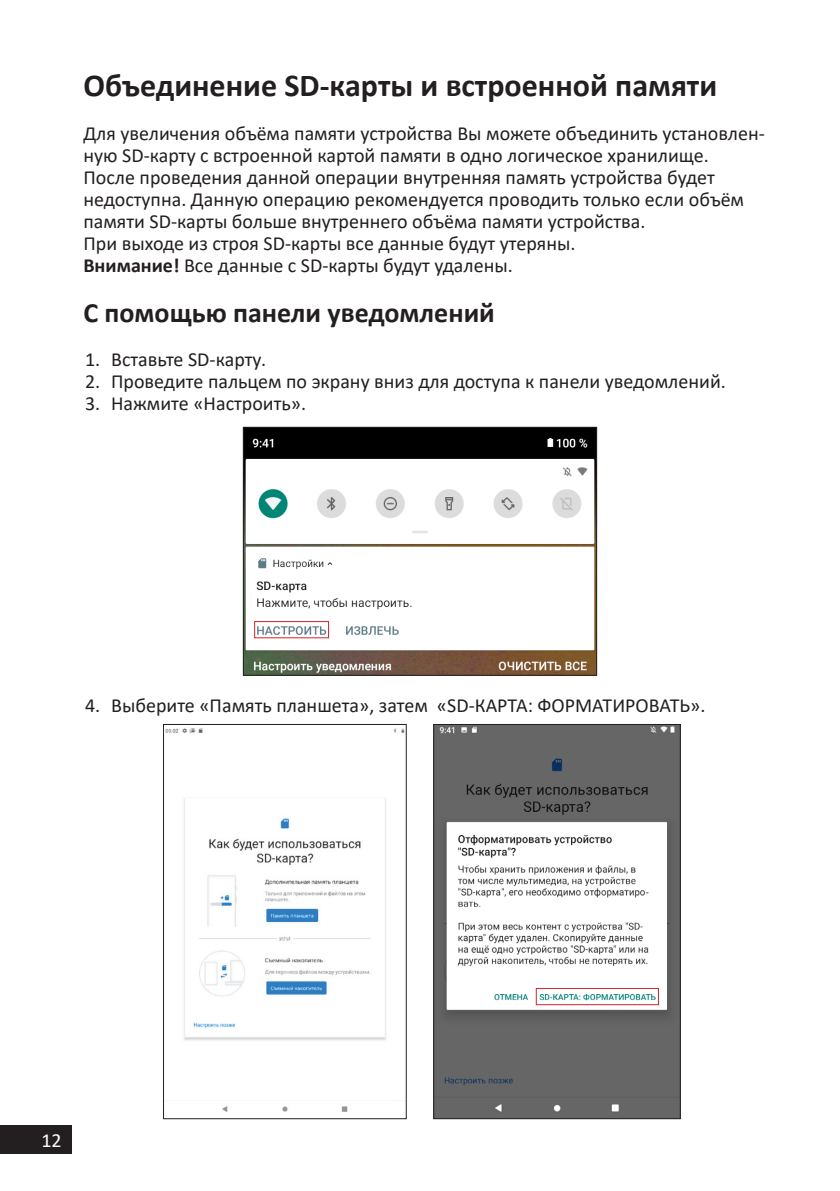
<style>
.page{position:relative;width:840px;height:1191px;background:#fff}
.page>*{position:absolute;margin:0;border:0;box-sizing:border-box;transform-origin:0 0}
.Заголовок_16{font:700 32px "Calibri";color:#231f20}
.Заголовок_14{font:700 28px "Calibri";color:#231f20}
.t1{font:20px/22px "Calibri";color:#231f20}
.t2{font:20px "Calibri";color:#fff}
.s1{font-weight:700}
</style>
<div class="page">
<div style="left:0;top:1125px;width:72px;height:29px;background:#231f20"></div>
<img style="left:245px;top:429px;width:349px;height:245px">
<div style="left:243px;top:427px;width:353px;height:249px;border:1px solid #231f20"></div>
<div style="left:254px;top:621px;width:75px;height:17px;border:1px solid #d32328"></div>
<img style="left:165px;top:728px;width:239px;height:384px">
<div style="left:163px;top:724px;width:243px;height:395px;border:1px solid #231f20"></div>
<img style="left:435px;top:726px;width:243px;height:391px">
<div style="left:433px;top:724px;width:247px;height:395px;border:1px solid #231f20"></div>
<div style="left:535px;top:988px;width:123px;height:17px;border:1px solid #d32328"></div>
<p class="Заголовок_16" style="left:83px;top:63px;width:635px">Объединение SD-карты и встроенной памяти</p>
<p class="t1" style="left:83px;top:122px;width:682px">Для увеличения объёма памяти устройства Вы можете объединить установлен&shy;ную SD-карту с встроенной картой памяти в одно логическое хранилище.</p>
<p class="t1" style="left:83px;top:166px;width:661px">После проведения данной операции внутренняя память устройства будет недоступна. Данную операцию рекомендуется проводить только если объём памяти SD-карты больше внутреннего объёма памяти устройства.</p>
<p class="t1" style="left:83px;top:232px;width:493px">При выходе из строя SD-карты все данные будут утеряны.<br><span class="s1">Внимание!</span> Все данные с SD-карты будут удалены.</p>
<p class="Заголовок_14" style="left:83px;top:293px;width:413px">С помощью панели уведомлений</p>
<p class="t1" style="left:85px;top:348px;width:182px">1. Вставьте SD-карту.</p>
<p class="t1" style="left:85px;top:370px;width:642px">2. Проведите пальцем по экрану вниз для доступа к панели уведомлений.</p>
<p class="t1" style="left:85px;top:392px;width:222px">3. Нажмите «Настроить».</p>
<p class="t1" style="left:85px;top:693px;width:621px">4. Выберите «Память планшета», затем «SD-КАРТА: ФОРМАТИРОВАТЬ».</p>
<p class="t2" style="left:41px;top:1127px;width:22px">12</p>
</div>
